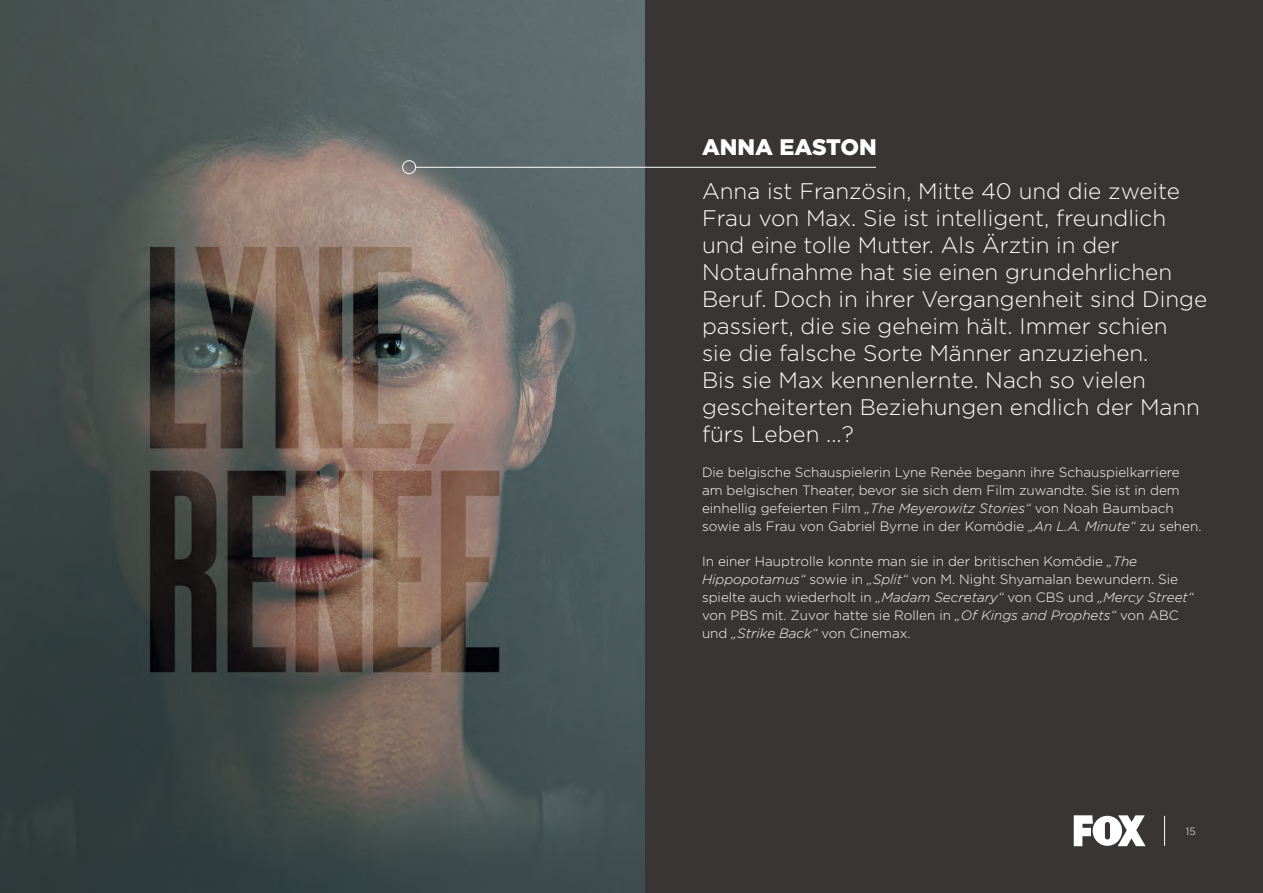
<style>
.page{position:relative;width:1263px;height:893px;background:#393535}
.page>*{position:absolute;margin:0;border:0;box-sizing:border-box;transform-origin:0 0}
.t1{font:300 22.5px/27px "Gotham";color:#fff}
.t2{font:900 22.5px "Gotham";color:#fff}
.t3{font:300 13.5px/18px "Gotham";color:#fff}
.t4{font:300 10.5px "Gotham";color:#fff}
.s1{font-style:italic}
</style>
<div class="page">
<img style="left:0;top:0;width:645px;height:893px">
<hr style="left:1164px;top:816px;width:1px;height:30px;background:#fff">
<svg style="left:1074px;top:815px;width:71px;height:31px"></svg>
<hr style="left:416px;top:167px;width:460px;height:1px;background:#fff">
<div style="left:402px;top:160px;width:14px;height:14px;border:1px solid #fff;border-radius:50%"></div>
<h1 class="t2" style="left:702px;top:131px;width:176px">ANNA EASTON</h1>
<p class="t1" style="left:702px;top:177px;width:507px">Anna ist Französin, Mitte 40 und die zweite Frau von Max. Sie ist intelligent, freundlich und eine tolle Mutter. Als Ärztin in der Notaufnahme hat sie einen grundehrlichen Beruf. Doch in ihrer Vergangenheit sind Dinge passiert, die sie geheim hält. Immer schien<br>sie die falsche Sorte Männer anzuziehen.<br>Bis sie Max kennenlernte. Nach so vielen gescheiterten Beziehungen endlich der Mann fürs Leben ...?</p>
<p class="t3" style="left:702px;top:463px;width:501px">Die belgische Schauspielerin Lyne Renée begann ihre Schauspielkarriere am belgischen Theater, bevor sie sich dem Film zuwandte. Sie ist in dem einhellig gefeierten Film <span class="s1">„The Meyerowitz Stories“</span> von Noah Baumbach sowie als Frau von Gabriel Byrne in der Komödie <span class="s1">„An L.A. Minute“</span> zu sehen.</p>
<p class="t3" style="left:702px;top:552px;width:493px">In einer Hauptrolle konnte man sie in der britischen Komödie <span class="s1">„The Hippopotamus“</span> sowie in <span class="s1">„Split“</span> von M. Night Shyamalan bewundern. Sie spielte auch wiederholt in <span class="s1">„Madam Secretary“</span> von CBS und <span class="s1">„Mercy Street“ </span>von PBS mit. Zuvor hatte sie Rollen in <span class="s1">„Of Kings and Prophets“</span> von ABC und <span class="s1">„Strike Back“</span> von Cinemax.</p>
<p class="t4" style="left:1186px;top:825px;width:11px">15</p>
</div>
